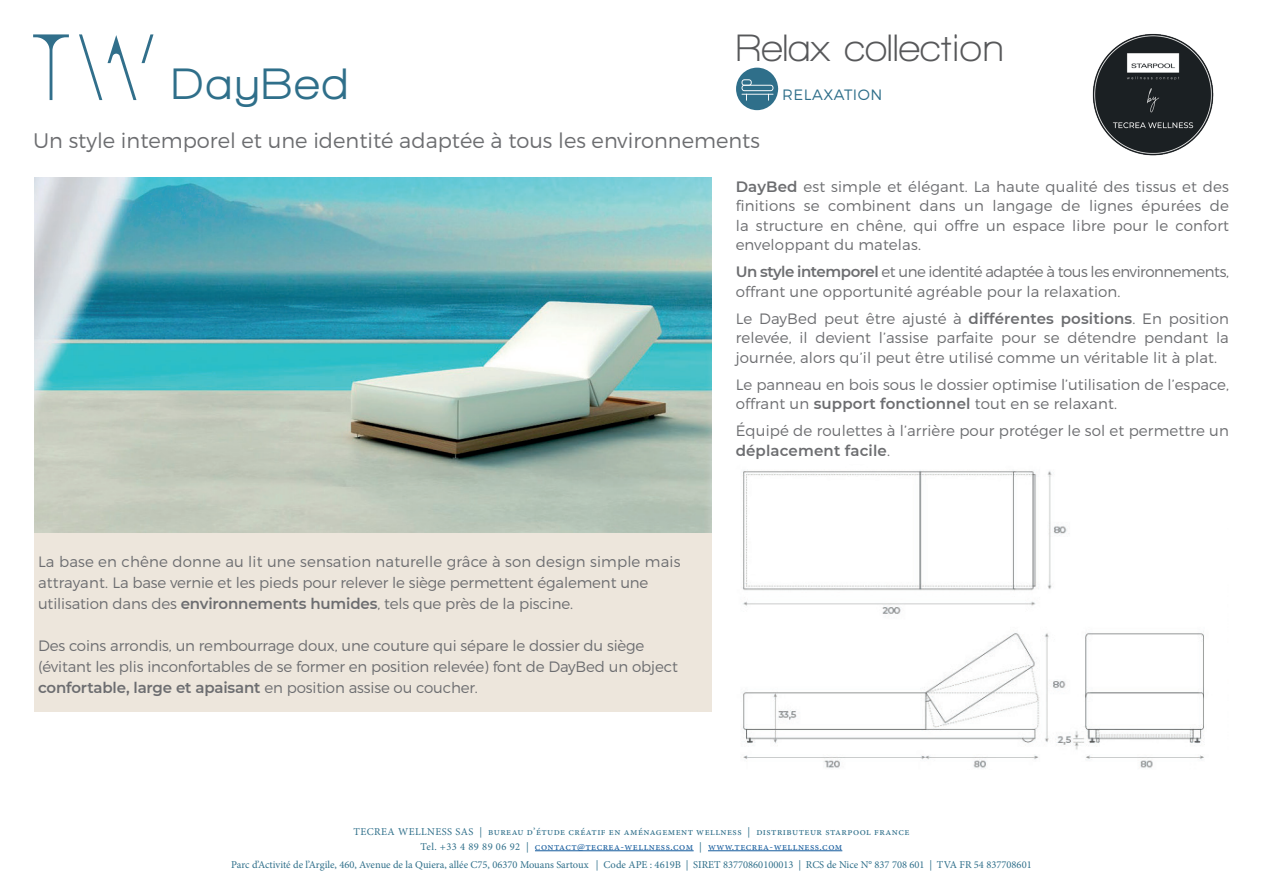
<style>
.page{position:relative;width:1263px;height:893px;background:#fff}
.page>*{position:absolute;margin:0;border:0;box-sizing:border-box;transform-origin:0 0}
.t1{font:800 45px "Walkway";letter-spacing:.08em;color:#2f6f8a}
.t2{font:700 39px "Walkway";letter-spacing:.015em;color:#57585a}
.t3{font:300 21px "Montserrat";color:#6c6d70}
.t4{font:300 15px/19.5px "Montserrat";color:#6c6d70}
.t5{font:300 15px "Montserrat";letter-spacing:.03em;color:#2f6f8a}
.t6{font:10.5px/15px "Minion Pro";letter-spacing:.04em;color:#2f6f8a;text-align:center}
.t7{font:10.5px "Minion Pro";color:#2f6f8a}
.s1{font-weight:600}
.s2{color:#175d9e}
</style>
<div class="page">
<div style="left:34px;top:533px;width:677px;height:179px;background:#ede6dc"></div>
<hr style="left:535px;top:850px;width:159px;height:1px;background:#175d9e">
<hr style="left:708px;top:850px;width:134px;height:1px;background:#175d9e">
<img style="left:1092px;top:33px;width:122px;height:123px">
<svg style="left:33px;top:34px;width:36px;height:66px"></svg>
<svg style="left:79px;top:34px;width:23px;height:66px"></svg>
<svg style="left:108px;top:35px;width:28px;height:65px"></svg>
<svg style="left:142px;top:34px;width:11px;height:29px"></svg>
<svg style="left:736px;top:68px;width:42px;height:42px"></svg>
<img style="left:34px;top:177px;width:678px;height:356px">
<img style="left:743px;top:470px;width:461px;height:299px">
<h2 class="t2" style="left:736px;top:27px;width:269px">Relax collection</h2>
<p class="t5" style="left:782px;top:85px;width:101px">RELAXATION</p>
<h1 class="t1" style="left:172px;top:60px;width:177px">DayBed</h1>
<h3 class="t3" style="left:33px;top:127px;width:728px">Un style intemporel et une identité adaptée à tous les environnements</h3>
<p class="t4" style="left:38px;top:551px;width:644px;line-height:21px">La base en chêne donne au lit une sensation naturelle grâce à son design simple mais attrayant. La base vernie et les pieds pour relever le siège permettent également une utilisation dans des <span class="s1">environnements humides</span>, tels que près de la piscine.</p>
<p class="t4" style="left:38px;top:635px;width:641px;line-height:21px">Des coins arrondis, un rembourrage doux, une couture qui sépare le dossier du siège (évitant les plis inconfortables de se former en position relevée) font de DayBed un object <span class="s1">confortable, large et apaisant</span> en position assise ou coucher.</p>
<p class="t4" style="left:736px;top:176px;width:495px;text-align:justify"><span class="s1">DayBed</span> est simple et élégant. La haute qualité des tissus et des finitions se combinent dans un langage de lignes épurées de la structure en chêne, qui offre un espace libre pour le confort enveloppant du matelas.</p>
<p class="t4" style="left:736px;top:262px;width:495px"><span class="s1">Un style intemporel</span> et une identité adaptée à tous les environnements, offrant une opportunité agréable pour la relaxation.</p>
<p class="t4" style="left:736px;top:308px;width:495px;text-align:justify">Le DayBed peut être ajusté à <span class="s1">différentes positions</span>. En position relevée, il devient l’assise parfaite pour se détendre pendant la journée, alors qu’il peut être utilisé comme un véritable lit à plat.</p>
<p class="t4" style="left:736px;top:374px;width:495px">Le panneau en bois sous le dossier optimise l’utilisation de l’espace, offrant un <span class="s1">support fonctionnel</span> tout en se relaxant.</p>
<p class="t4" style="left:736px;top:421px;width:495px">Équipé de roulettes à l’arrière pour protéger le sol et permettre un <span class="s1">déplacement facile</span>.</p>
<p class="t6" style="left:354px;top:824px;width:557px">TECREA WELLNESS SAS | bureau d’étude créatif en aménagement wellness | distributeur starpool france<br>Tel. +33 4 89 89 06 92 | <span class="s2">contact@tecrea-wellness.com</span> | <span class="s2">www.tecrea-wellness.com</span></p>
<p class="t7" style="left:231px;top:857px;width:802px">Parc d’Activité de l’Argile, 460, Avenue de la Quiera, allée C75, 06370 Mouans Sartoux | Code APE : 4619B | SIRET 83770860100013 | RCS de Nice N° 837 708 601 | TVA FR 54 837708601</p>
</div>
